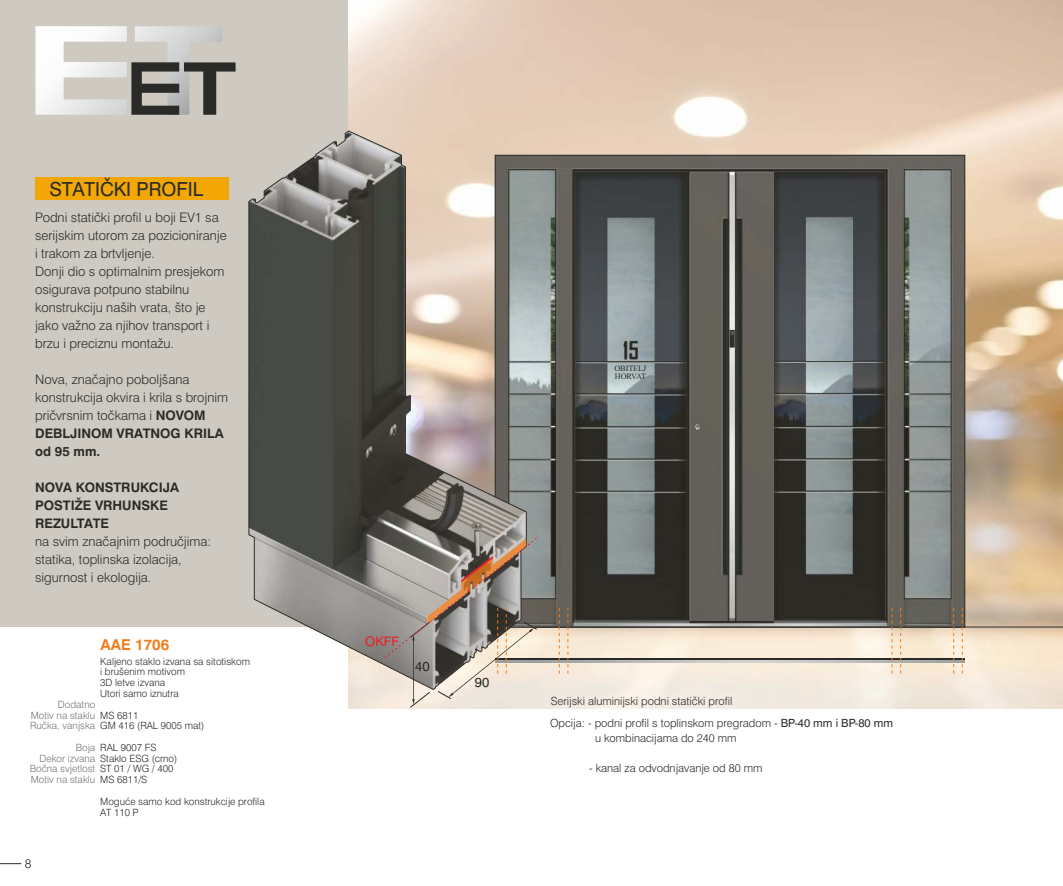
<style>
.page{position:relative;width:1063px;height:886px;background:#fff}
.page>*{position:absolute;margin:0;border:0;box-sizing:border-box;transform-origin:0 0}
.t1{font:19.38px "Swiss 721 BT";color:#2a2b28}
.t2{font:700 15px "Swiss 721 BT";color:#f17c1a}
.t3{font:13.25px "Swiss 721 BT";color:#2a2b28}
.t4{font:13.25px "Swiss 721 BT";color:#e72228}
.t5{font:300 13.12px/18px "Swiss 721 BT";color:#2a2b28}
.t6{font:300 12.5px "Swiss 721 BT";color:#2a2b28}
.t7{font:300 11.25px/14.9px "Swiss 721 BT";color:#2a2b28}
.t8{font:300 10px/10.8px "Swiss 721 BT";color:#2a2b28}
.t9{font:300 10px/10.8px "Swiss 721 BT";color:#737473;text-align:justify}
.t10{font:8.12px/8.1px "Times New Roman";letter-spacing:-.015em;color:#2a2b28}
.s1{font-weight:700}
.s2{font-weight:400}
</style>
<div class="page">
<div style="left:0;top:0;width:1063px;height:627px;background:#cecac1"></div>
<img style="left:349px;top:0;width:714px;height:709px">
<img style="left:349px;top:628px;width:566px;height:81px">
<img style="left:527px;top:157px;width:436px;height:468px">
<img style="left:774px;top:172px;width:112px;height:447px">
<img style="left:807px;top:219px;width:45px;height:142px">
<img style="left:575px;top:172px;width:112px;height:447px">
<img style="left:540px;top:660px;width:425px;height:3px">
<hr style="left:495px;top:658px;width:470px;height:2px;background:#2a2b28">
<hr style="left:535px;top:627px;width:528px;height:1px;background:#2a2b28">
<svg style="left:0;top:863px;width:21px;height:1px"></svg>
<svg style="left:35px;top:26px;width:201px;height:89px"></svg>
<svg style="left:962px;top:608px;width:1px;height:67px"></svg>
<svg style="left:953px;top:608px;width:1px;height:67px"></svg>
<svg style="left:900px;top:608px;width:1px;height:67px"></svg>
<svg style="left:892px;top:608px;width:1px;height:67px"></svg>
<svg style="left:568px;top:608px;width:1px;height:67px"></svg>
<svg style="left:249px;top:131px;width:278px;height:559px;background:#89857d"></svg>
<svg style="left:559px;top:608px;width:1px;height:67px"></svg>
<svg style="left:384px;top:535px;width:156px;height:173px;background:#aca39a"></svg>
<div style="left:35px;top:177px;width:193px;height:22px;background:#f3a706"></div>
<p class="t1" style="left:49px;top:181px;width:155px">STATIČKI PROFIL</p>
<p class="t5" style="left:35px;top:210px;width:193px">Podni statički profil u boji EV1 sa serijskim utorom za pozicioniranje i trakom za brtvljenje.<br>Donji dio s optimalnim presjekom osigurava potpuno stabilnu konstrukciju naših vrata, što je jako važno za njihov transport i brzu i preciznu montažu.</p>
<p class="t5" style="left:35px;top:371px;width:195px">Nova, značajno poboljšana konstrukcija okvira i krila s brojnim pričvrsnim točkama i <span class="s1">NOVOM<br>DEBLJINOM VRATNOG KRILA od 95 mm.</span></p>
<p class="t5" style="left:35px;top:479px;width:178px"><span class="s1">NOVA KONSTRUKCIJA<br>POSTIŽE VRHUNSKE<br>REZULTATE<br></span>na svim značajnim područjima: statika, toplinska izolacija, sigurnost i ekologija.</p>
<p class="t2" style="left:101px;top:639px;width:70px">AAE 1706</p>
<p class="t8" style="left:100px;top:656px;width:151px">Kaljeno staklo izvana sa sitotiskom i brušenim motivom<br>3D letve izvana<br>Utori samo iznutra</p>
<p class="t8" style="left:100px;top:710px;width:106px">MS 6811<br>GM 416 (RAL 9005 mat)</p>
<p class="t8" style="left:100px;top:743px;width:79px">RAL 9007 FS<br>Staklo ESG (crno)<br>ST 01 / WG / 400<br>MS 6811/S</p>
<p class="t8" style="left:100px;top:797px;width:166px">Moguće samo kod konstrukcije profila<br>AT 110 P</p>
<p class="t9" style="left:30px;top:700px;width:67px;text-indent:28px">Dodatno Motiv na staklu Ručka, vanjska</p>
<p class="t9" style="left:30px;top:743px;width:67px;text-align:right">Boja<br>Dekor izvana<br>Bočna svjetlost<br>Motiv na staklu</p>
<p class="t6" style="left:25px;top:859px;width:8px">8</p>
<p class="t10" style="left:614px;top:365px;width:33px">OBITELJ<br>HORVAT</p>
<p class="t4" style="left:365px;top:636px;width:35px">OKFF</p>
<p class="t3" style="left:415px;top:661px;width:16px">40</p>
<p class="t3" style="left:475px;top:677px;width:16px">90</p>
<p class="t7" style="left:551px;top:694px;width:183px">Serijski aluminijski podni statički profil</p>
<p class="t7" style="left:595px;top:717px;width:300px;text-indent:-45px">Opcija: - podni profil s toplinskom pregradom - <span class="s2">BP-40 mm i BP-80 mm </span>u kombinacijama do 240 mm</p>
<p class="t7" style="left:589px;top:761px;width:175px">- kanal za odvodnjavanje od 80 mm</p>
</div>
